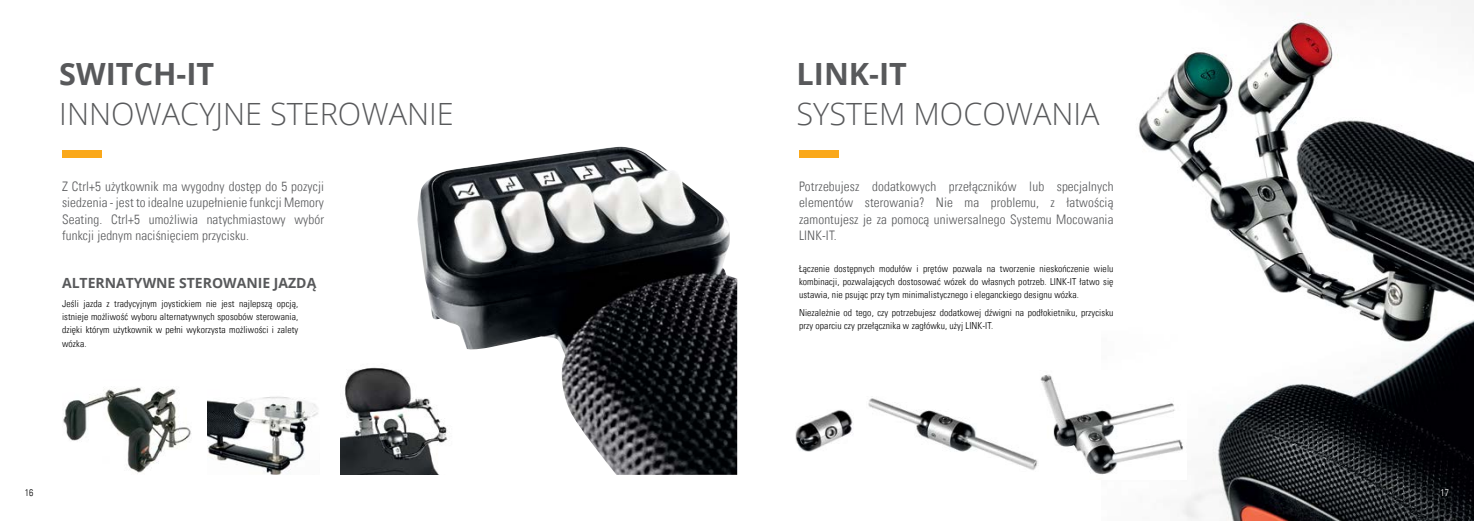
<style>
.page{position:relative;width:1474px;height:521px;background:#fff}
.page>*{position:absolute;margin:0;border:0;box-sizing:border-box;transform-origin:0 0}
.t1{font:300 30.62px "Open Sans";color:#58595b}
.t2{font:700 30.62px "Open Sans";color:#58595b}
.t3{font:700 14px "Open Sans";color:#58595b}
.t4{font:13.12px/16.6px "Univers Com 47 Light Cond";letter-spacing:.01em;color:#58595b;text-align:justify}
.t5{font:9.62px/13.1px "Univers Com 47 Light Cond";letter-spacing:.01em;color:#000;text-align:justify}
.t6{font:9.62px "Univers Com 47 Light Cond";color:#fff}
</style>
<div class="page">
<img style="left:417px;top:147px;width:320px;height:328px">
<img style="left:1138px;top:0;width:335px;height:521px">
<img style="left:868px;top:398px;width:170px;height:72px">
<img style="left:1040px;top:370px;width:146px;height:110px">
<img style="left:795px;top:410px;width:58px;height:41px">
<img style="left:63px;top:387px;width:128px;height:87px">
<img style="left:208px;top:396px;width:110px;height:79px">
<img style="left:341px;top:363px;width:111px;height:112px">
<div style="left:62px;top:151px;width:40px;height:7px;background:#faa81a"></div>
<div style="left:799px;top:151px;width:39px;height:7px;background:#faa81a"></div>
<h1 class="t2" style="left:59px;top:53px;width:157px">SWITCH-IT</h1>
<h1 class="t1" style="left:59px;top:93px;width:396px">INNOWACYJNE STEROWANIE</h1>
<h3 class="t4" style="left:62px;top:178px;width:263px">Z Ctrl+5 użytkownik ma wygodny dostęp do 5 pozycji siedzenia - jest to idealne uzupełnienie funkcji Memory Seating. Ctrl+5 umożliwia natychmiastowy wybór funkcji jednym naciśnięciem przycisku.</h3>
<h2 class="t3" style="left:62px;top:273px;width:256px">ALTERNATYWNE STEROWANIE JAZDĄ</h2>
<p class="t5" style="left:62px;top:297px;width:238px">Jeśli jazda z tradycyjnym joystickiem nie jest najlepszą opcją, istnieje możliwość wyboru alternatywnych sposobów sterowania, dzięki którym użytkownik w pełni wykorzysta możliwości i zalety wózka.</p>
<h1 class="t2" style="left:796px;top:53px;width:112px">LINK-IT</h1>
<h1 class="t1" style="left:796px;top:93px;width:305px">SYSTEM MOCOWANIA</h1>
<h3 class="t4" style="left:799px;top:178px;width:316px">Potrzebujesz dodatkowych przełączników lub specjalnych elementów sterowania? Nie ma problemu, z łatwością zamontujesz je za pomocą uniwersalnego Systemu Mocowania LINK-IT.</h3>
<p class="t5" style="left:799px;top:262px;width:316px">Łączenie dostępnych modułów i prętów pozwala na tworzenie nieskończenie wielu kombinacji, pozwalających dostosować wózek do własnych potrzeb. LINK-IT łatwo się ustawia, nie psując przy tym minimalistycznego i eleganckiego designu wózka.</p>
<p class="t5" style="left:799px;top:306px;width:316px">Niezależnie od tego, czy potrzebujesz dodatkowej dźwigni na podłokietniku, przycisku przy oparciu czy przełącznika w zagłówku, użyj LINK-IT.</p>
<p class="t5" style="left:25px;top:486px;width:10px">16</p>
<p class="t6" style="left:1440px;top:486px;width:10px">17</p>
</div>
